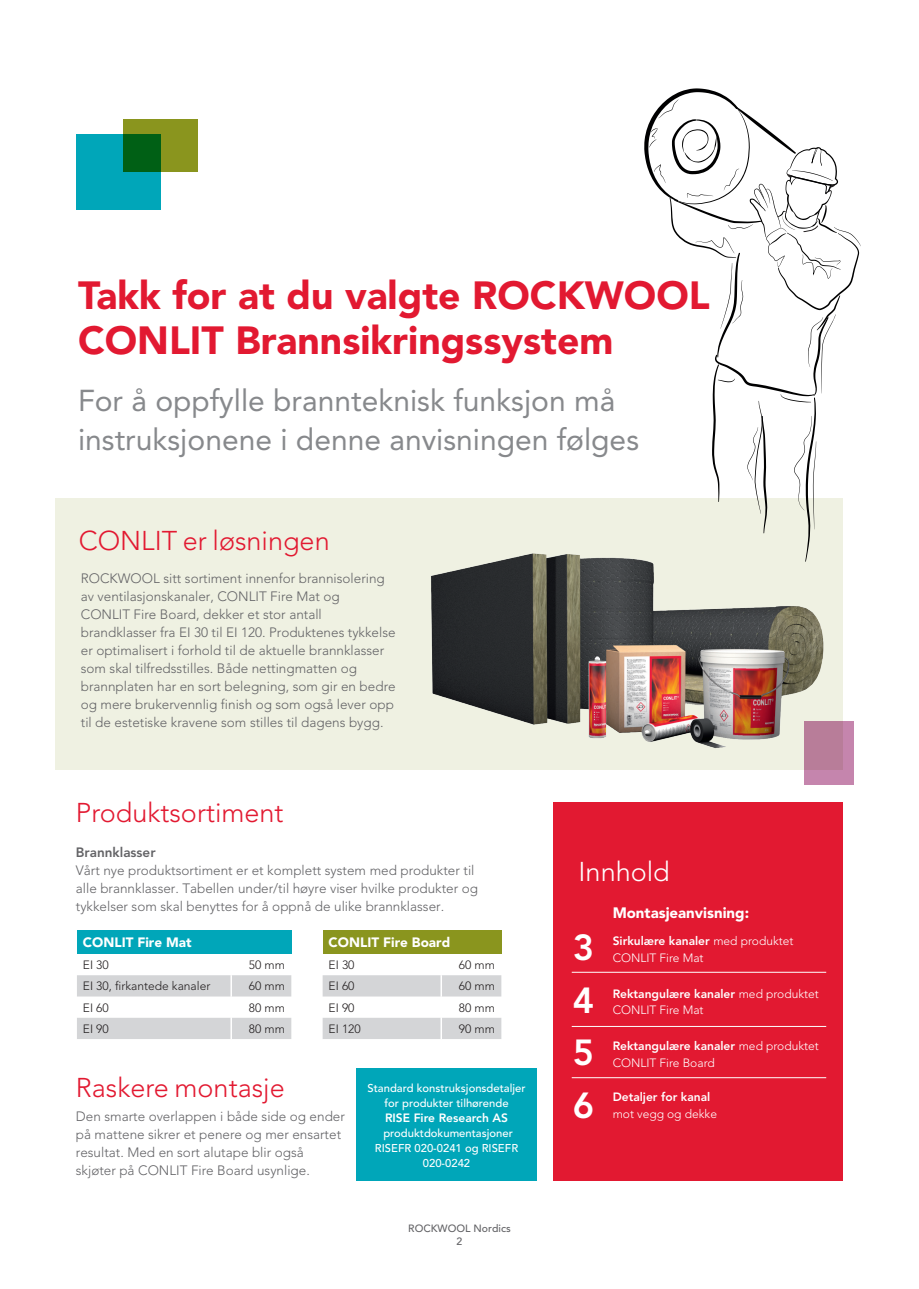
<style>
.page{position:relative;width:919px;height:1289px;background:#fff}
.page>*{position:absolute;margin:0;border:0;box-sizing:border-box;transform-origin:0 0}
.t1{font:900 39px/45px "Avenir LT Std";color:#e21931}
.t2{font:800 36px/52.7px "Avenir LT Std";color:#fff;text-align:justify}
.t3{font:30px/39px "Avenir LT Std";color:#87898c}
.t4{font:300 27px "Avenir LT Std";color:#e21931}
.t5{font:300 27px "Avenir LT Std";color:#fff}
.t6{font:900 15px "Avenir LT Std";color:#fff}
.t7{font:300 13.5px/18px "Avenir LT Std";color:#636366}
.t8{font:900 13.5px "Avenir LT Std";color:#fff}
.t9{font:800 13.5px "Avenir LT Std";color:#636366}
.t10{font:300 12px/16.5px "Avenir LT Std";color:#fff}
.t11{font:300 12px "Avenir LT Std";color:#231f20}
.t12{font:800 12px "Avenir";color:#fff}
.t13{font:800 12px "Avenir LT Std";color:#fff}
.t14{font:500 11.25px/15px "Avenir";color:#fff;text-align:center}
.t15{font:500 10.5px/12.6px "Avenir LT Std";color:#636366;text-align:center}
.s1{font-weight:800}
</style>
<div class="page">
<div style="left:804px;top:721px;width:50px;height:63px;background:#c585ad"></div>
<div style="left:55px;top:498px;width:787px;height:272px;background:#eff1e2"></div>
<div style="left:76px;top:134px;width:84px;height:76px;background:#00a6b9"></div>
<svg style="left:123px;top:119px;width:75px;height:52px;background:#58811a"></svg>
<svg style="left:644px;top:88px;width:216px;height:474px"></svg>
<div style="left:553px;top:802px;width:289px;height:378px;background:#e21931"></div>
<hr style="left:571px;top:972px;width:255px;height:1px;background:#fff">
<hr style="left:571px;top:1026px;width:255px;height:1px;background:#fff">
<hr style="left:571px;top:1077px;width:255px;height:1px;background:#fff">
<img style="left:431px;top:532px;width:398px;height:220px">
<div style="left:77px;top:930px;width:214px;height:24px;background:#00a6b9"></div>
<svg style="left:77px;top:975px;width:214px;height:64px"></svg>
<hr style="left:230px;top:975px;width:2px;height:21px;background:#fff">
<hr style="left:230px;top:996px;width:2px;height:21px;background:#fff">
<hr style="left:230px;top:1017px;width:2px;height:22px;background:#fff">
<div style="left:322px;top:930px;width:179px;height:24px;background:#8a951e"></div>
<svg style="left:322px;top:975px;width:179px;height:64px"></svg>
<hr style="left:440px;top:975px;width:2px;height:21px;background:#fff">
<hr style="left:440px;top:996px;width:2px;height:21px;background:#fff">
<hr style="left:440px;top:1017px;width:2px;height:22px;background:#fff">
<div style="left:356px;top:1068px;width:181px;height:112px;background:#00a6b9"></div>
<h1 class="t1" style="left:78px;top:273px;width:633px">Takk for at du valgte ROCKWOOL<br>CONLIT Brannsikringssystem</h1>
<h3 class="t3" style="left:78px;top:381px;width:562px">For å oppfylle brannteknisk funksjon må instruksjonene i denne anvisningen følges</h3>
<h3 class="t4" style="left:79px;top:525px;width:252px">CONLIT er løsningen</h3>
<p class="t7" style="left:81px;top:569px;width:316px">ROCKWOOL sitt sortiment innenfor brannisolering av ventilasjonskanaler, CONLIT Fire Mat og<br>CONLIT Fire Board, dekker et stor antall brandklasser fra EI 30 til EI 120. Produktenes tykkelse er optimalisert i forhold til de aktuelle brannklasser som skal tilfredsstilles. Både nettingmatten og brannplaten har en sort belegning, som gir en bedre og mere brukervennlig finish og som også lever opp til de estetiske kravene som stilles til dagens bygg.</p>
<h3 class="t4" style="left:76px;top:797px;width:209px">Produktsortiment</h3>
<p class="t9" style="left:76px;top:844px;width:81px">Brannklasser</p>
<p class="t7" style="left:76px;top:861px;width:403px">Vårt nye produktsortiment er et komplett system med produkter til alle brannklasser. Tabellen under/til høyre viser hvilke produkter og tykkelser som skal benyttes for å oppnå de ulike brannklasser.</p>
<p class="t8" style="left:83px;top:934px;width:110px">CONLIT Fire Mat</p>
<p class="t11" style="left:83px;top:957px;width:27px">EI 30</p>
<p class="t11" style="left:249px;top:957px;width:38px">50 mm</p>
<p class="t11" style="left:83px;top:979px;width:129px">EI 30, firkantede kanaler</p>
<p class="t11" style="left:249px;top:979px;width:38px">60 mm</p>
<p class="t11" style="left:83px;top:1000px;width:27px">EI 60</p>
<p class="t11" style="left:249px;top:1000px;width:38px">80 mm</p>
<p class="t11" style="left:83px;top:1021px;width:27px">EI 90</p>
<p class="t11" style="left:249px;top:1021px;width:38px">80 mm</p>
<p class="t8" style="left:328px;top:933px;width:123px">CONLIT Fire Board</p>
<p class="t11" style="left:328px;top:957px;width:27px">EI 30</p>
<p class="t11" style="left:459px;top:957px;width:38px">60 mm</p>
<p class="t11" style="left:328px;top:979px;width:27px">EI 60</p>
<p class="t11" style="left:459px;top:979px;width:38px">60 mm</p>
<p class="t11" style="left:328px;top:1000px;width:27px">EI 90</p>
<p class="t11" style="left:459px;top:1000px;width:38px">80 mm</p>
<p class="t11" style="left:328px;top:1021px;width:34px">EI 120</p>
<p class="t11" style="left:459px;top:1021px;width:38px">90 mm</p>
<h3 class="t4" style="left:76px;top:1071px;width:210px">Raskere montasje</h3>
<p class="t7" style="left:76px;top:1107px;width:270px">Den smarte overlappen i både side og ender på mattene sikrer et penere og mer ensartet resultat. Med en sort alutape blir også skjøter på CONLIT Fire Board usynlige.</p>
<p class="t14" style="left:367px;top:1081px;width:159px">Standard konstruksjonsdetaljer for produkter tilhørende</p>
<p class="t12" style="left:385px;top:1110px;width:124px">RISE Fire Research AS</p>
<p class="t14" style="left:375px;top:1126px;width:145px">produktdokumentasjoner<br>RISEFR 020-0241 og RISEFR<br>020-0242</p>
<p class="t15" style="left:408px;top:1222px;width:104px">ROCKWOOL Nordics<br>2</p>
<h3 class="t5" style="left:578px;top:855px;width:93px">Innhold</h3>
<p class="t6" style="left:612px;top:903px;width:138px">Montasjeanvisning:</p>
<p class="t10" style="left:612px;top:932px;width:182px"><span class="s1">Sirkulære kanaler</span> med produktet<br>CONLIT Fire Mat</p>
<p class="t10" style="left:612px;top:985px;width:208px"><span class="s1">Rektangulære kanaler</span> med produktet<br>CONLIT Fire Mat</p>
<p class="t10" style="left:612px;top:1037px;width:208px"><span class="s1">Rektangulære kanaler</span> med produktet<br>CONLIT Fire Board</p>
<p class="t13" style="left:612px;top:1089px;width:99px">Detaljer for kanal</p>
<p class="t10" style="left:612px;top:1105px;width:106px">mot vegg og dekke</p>
<h2 class="t2" style="left:573px;top:921px;width:23px">3<br>4<br>5<br>6</h2>
</div>
